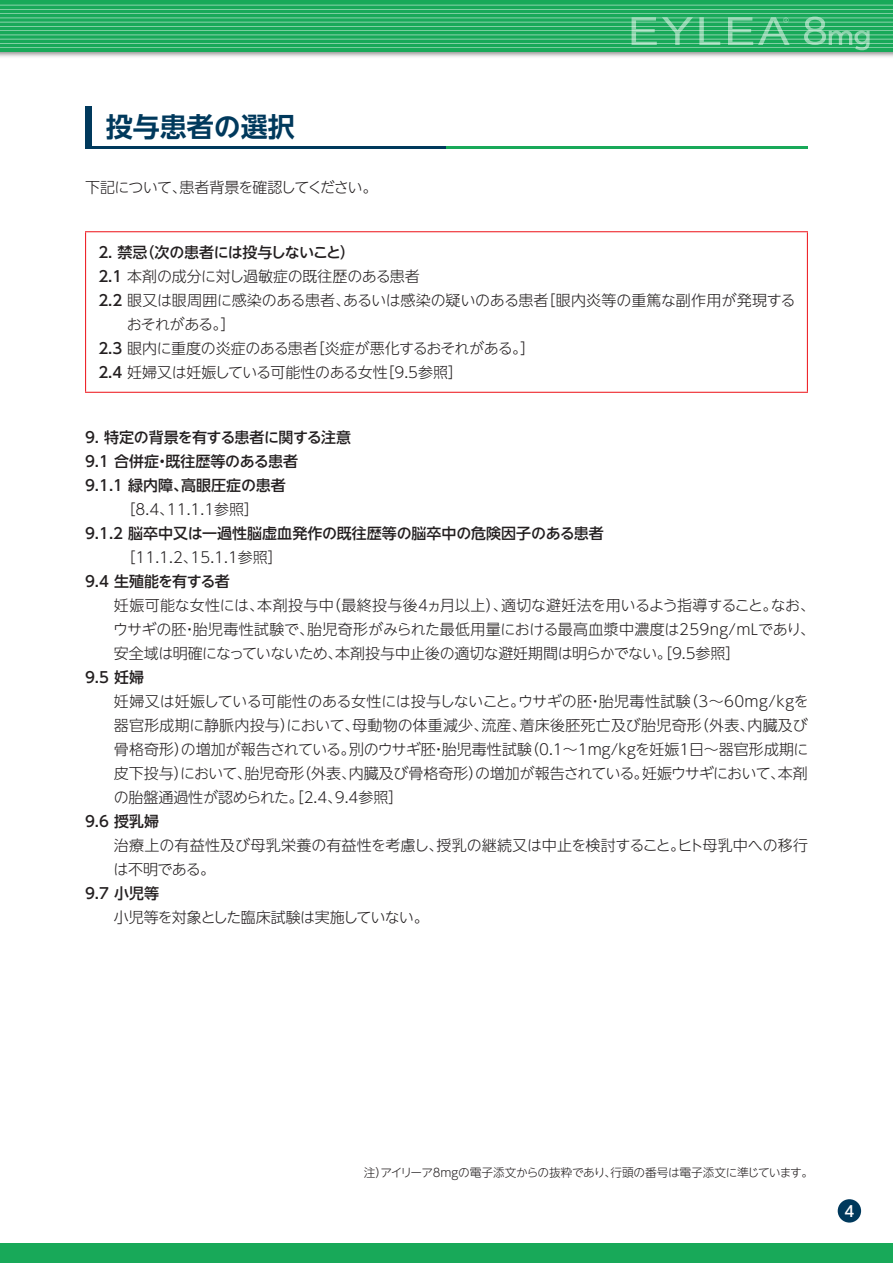
<style>
.page{position:relative;width:893px;height:1263px;background:#fff}
.page>*{position:absolute;margin:0;border:0;box-sizing:border-box;transform-origin:0 0}
.t1{font:700 27px "UD Shin Go NT Pro De";color:#00395c}
.t2{font:300 15px/24px "UD Shin Go NT Pro";letter-spacing:-.015em;color:#231f20;text-align:justify}
.t3{font:500 15px/24px "UD Shin Go NT Pro";letter-spacing:-.005em;color:#231f20}
.t4{font:300 15px "UD Shin Go NT Pro";letter-spacing:-.04em;color:#231f20}
.t5{font:300 15px "UD Shin Go NT Pro";letter-spacing:-.055em;color:#231f20}
.t6{font:500 15px "UD Shin Go NT Pro";letter-spacing:-.035em;color:#231f20}
.t7{font:500 15px "UD Shin Go NT Pro";letter-spacing:-.05em;color:#231f20}
.t8{font:500 15px "UD Shin Go Pro";color:#fff}
.t9{font:300 11.7px "UD Shin Go NT Pro";letter-spacing:-.03em;color:#231f20}
.s1{font-weight:500}
</style>
<div class="page">
<div style="left:0;top:1243px;width:893px;height:20px;background:#18a959"></div>
<div style="left:0;top:0;width:893px;height:52px;background:#18a959"></div>
<hr style="left:0;top:47px;width:893px;height:1px;background:#fff">
<hr style="left:0;top:43px;width:893px;height:1px;background:#fff">
<hr style="left:0;top:39px;width:893px;height:1px;background:#fff">
<hr style="left:0;top:35px;width:893px;height:1px;background:#fff">
<hr style="left:0;top:30px;width:893px;height:1px;background:#fff">
<hr style="left:0;top:26px;width:893px;height:1px;background:#fff">
<hr style="left:0;top:22px;width:893px;height:1px;background:#fff">
<hr style="left:0;top:18px;width:893px;height:1px;background:#fff">
<hr style="left:0;top:13px;width:893px;height:1px;background:#fff">
<hr style="left:0;top:9px;width:893px;height:1px;background:#fff">
<hr style="left:0;top:5px;width:893px;height:1px;background:#fff">
<svg style="left:0;top:5px;width:1px;height:43px"></svg>
<svg style="left:632px;top:17px;width:61px;height:28px"></svg>
<svg style="left:699px;top:17px;width:21px;height:28px"></svg>
<svg style="left:728px;top:17px;width:62px;height:28px"></svg>
<svg style="left:804px;top:17px;width:66px;height:33px"></svg>
<div style="left:85px;top:106px;width:6px;height:43px;background:#00395c"></div>
<hr style="left:85px;top:147px;width:361px;height:2px;background:#00395c">
<hr style="left:446px;top:147px;width:362px;height:2px;background:#18a959">
<hr style="left:85px;top:231px;width:723px;height:1px;background:#ee1d23">
<hr style="left:85px;top:232px;width:1px;height:160px;background:#ee1d23">
<hr style="left:807px;top:232px;width:1px;height:160px;background:#ee1d23">
<hr style="left:85px;top:392px;width:723px;height:1px;background:#ee1d23">
<div style="left:838px;top:1199px;width:23px;height:23px;background:#00395c;border-radius:50%"></div>
<h1 class="t1" style="left:106px;top:105px;width:190px">投与患者の選択</h1>
<p class="t5" style="left:85px;top:175px;width:294px">下記について、患者背景を確認してください。</p>
<p class="t6" style="left:98px;top:240px;width:258px">2. 禁忌（次の患者には投与しないこと）</p>
<p class="t2" style="left:98px;top:263px;width:323px"><span class="s1">2.1</span> 本剤の成分に対し過敏症の既往歴のある患者</p>
<p class="t2" style="left:98px;top:287px;width:699px"><span class="s1">2.2</span> 眼又は眼周囲に感染のある患者、あるいは感染の疑いのある患者［眼内炎等の重篤な副作用が発現する</p>
<p class="t2" style="left:127px;top:311px;width:110px">おそれがある。］</p>
<p class="t2" style="left:98px;top:335px;width:439px"><span class="s1">2.3</span> 眼内に重度の炎症のある患者［炎症が悪化するおそれがある。］</p>
<p class="t2" style="left:98px;top:359px;width:366px"><span class="s1">2.4</span> 妊婦又は妊娠している可能性のある女性［9.5参照］</p>
<p class="t3" style="left:85px;top:425px;width:268px">9. 特定の背景を有する患者に関する注意<br>9.1 合併症・既往歴等のある患者<br>9.1.1 緑内障、高眼圧症の患者</p>
<p class="t2" style="left:121px;top:496px;width:140px">［8.4、11.1.1参照］</p>
<p class="t3" style="left:85px;top:521px;width:520px">9.1.2 脳卒中又は一過性脳虚血発作の既往歴等の脳卒中の危険因子のある患者</p>
<p class="t2" style="left:121px;top:544px;width:164px">［11.1.2、15.1.1参照］</p>
<p class="t7" style="left:85px;top:569px;width:146px">9.4 生殖能を有する者</p>
<p class="t2" style="left:113px;top:592px;width:704px">妊娠可能な女性には、本剤投与中（最終投与後4ヵ月以上）、適切な避妊法を用いるよう指導すること。なお、ウサギの胚・胎児毒性試験で、胎児奇形がみられた最低用量における最高血漿中濃度は259ng/mLであり、安全域は明確になっていないため、本剤投与中止後の適切な避妊期間は明らかでない。［9.5参照］</p>
<p class="t3" style="left:85px;top:665px;width:60px">9.5 妊婦</p>
<p class="t2" style="left:114px;top:688px;width:697px">妊婦又は妊娠している可能性のある女性には投与しないこと。ウサギの胚・胎児毒性試験（3～60mg/kgを器官形成期に静脈内投与）において、母動物の体重減少、流産、着床後胚死亡及び胎児奇形（外表、内臓及び骨格奇形）の増加が報告されている。別のウサギ胚・胎児毒性試験（0.1～1mg/kgを妊娠1日～器官形成期に皮下投与）において、胎児奇形（外表、内臓及び骨格奇形）の増加が報告されている。妊娠ウサギにおいて、本剤の胎盤通過性が認められた。［2.4、9.4参照］</p>
<p class="t3" style="left:85px;top:809px;width:75px">9.6 授乳婦</p>
<p class="t2" style="left:113px;top:832px;width:696px">治療上の有益性及び母乳栄養の有益性を考慮し、授乳の継続又は中止を検討すること。ヒト母乳中への移行は不明である。</p>
<p class="t3" style="left:85px;top:881px;width:75px">9.7 小児等</p>
<p class="t4" style="left:114px;top:905px;width:316px">小児等を対象とした臨床試験は実施していない。</p>
<p class="t9" style="left:364px;top:1162px;width:451px">注）アイリーア8mgの電子添文からの抜粋であり、行頭の番号は電子添文に準じています。</p>
<p class="t8" style="left:844px;top:1199px;width:11px">4</p>
</div>
